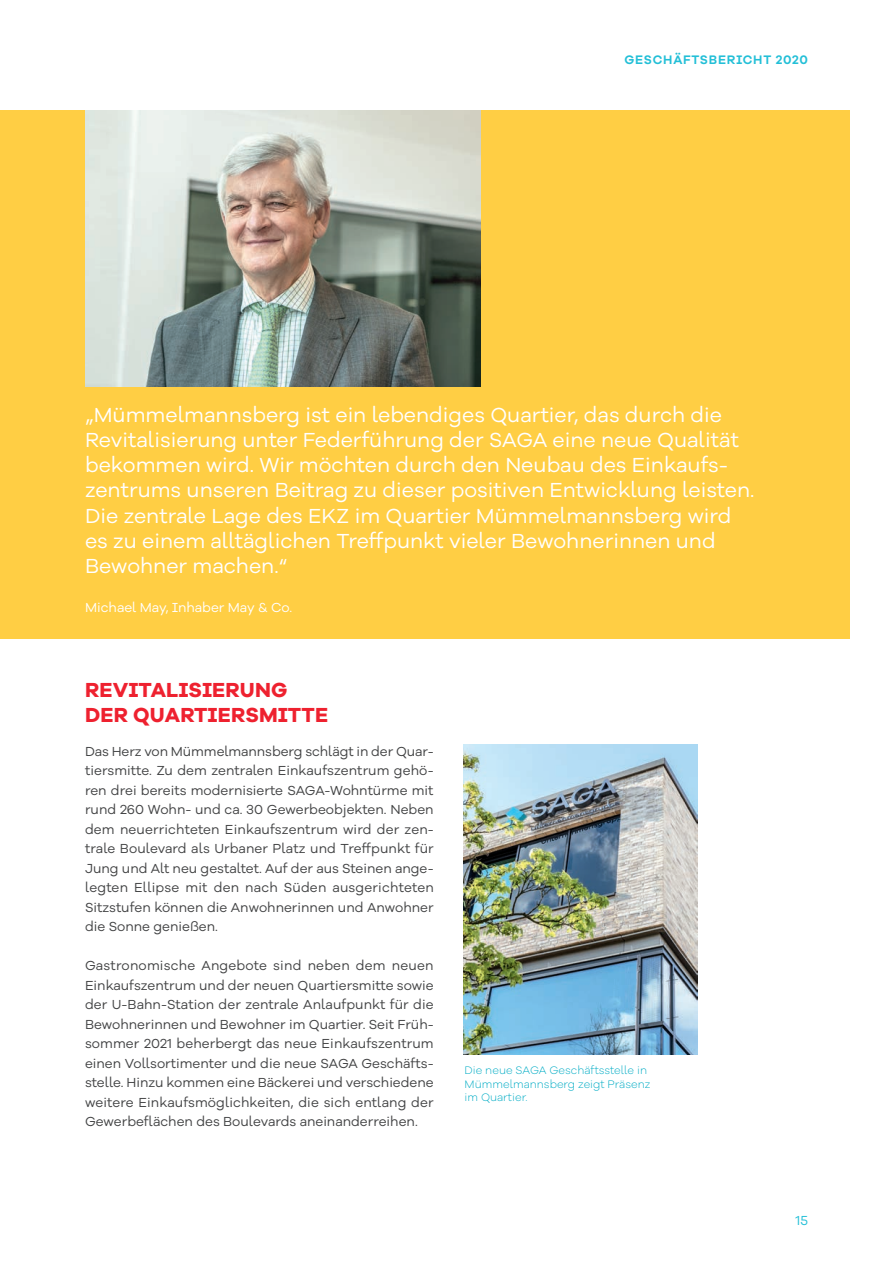
<style>
.page{position:relative;width:893px;height:1263px;background:#fff}
.page>*{position:absolute;margin:0;border:0;box-sizing:border-box;transform-origin:0 0}
.t1{font:21px/25.2px "Galano Grotesque Alt";color:#fff}
.t2{font:700 21px/25.2px "Galano Grotesque Alt";letter-spacing:.01em;color:#ee212f}
.t3{font:13.5px/19.5px "Galano Grotesque Alt";color:#414243;text-align:justify}
.t4{font:13.5px "Galano Grotesque Alt";color:#fff}
.t5{font:13.5px "Galano Grotesque Alt";color:#23bfd7}
.t6{font:600 12.75px "Galano Grotesque Alt";letter-spacing:.06em;color:#23bfd7}
.t7{font:300 11.25px/13.5px "Galano Grotesque Alt";color:#00acc5}
</style>
<div class="page">
<div style="left:0;top:111px;width:850px;height:528px;background:#ffce44"></div>
<img style="left:85px;top:111px;width:395px;height:276px">
<img style="left:463px;top:744px;width:234px;height:310px">
<p class="t6" style="left:624px;top:51px;width:185px">GESCHÄFTSBERICHT 2020</p>
<p class="t1" style="left:85px;top:401px;width:671px">„Mümmelmannsberg ist ein lebendiges Quartier, das durch die Revitalisierung unter Federführung der SAGA eine neue Qualität bekommen wird. Wir möchten durch den Neubau des Einkaufs&shy;zentrums unseren Beitrag zu dieser positiven Entwicklung leisten.<br>Die zentrale Lage des EKZ im Quartier Mümmelmannsberg wird es zu einem alltäglichen Treffpunkt vieler Bewohnerinnen und Bewohner machen.“</p>
<p class="t4" style="left:85px;top:599px;width:209px">Michael May, Inhaber May &amp; Co.</p>
<h1 class="t2" style="left:85px;top:677px;width:245px">REVITALISIERUNG<br>DER QUARTIERSMITTE</h1>
<p class="t3" style="left:85px;top:741px;width:350px">Das Herz von Mümmelmannsberg schlägt in der Quar&shy;tiersmitte. Zu dem zentralen Einkaufszentrum gehö&shy;ren drei bereits modernisierte SAGA-Wohntürme mit rund 260 Wohn- und ca. 30 Gewerbeobjekten. Neben dem neuerrichteten Einkaufszentrum wird der zen&shy;trale Boulevard als Urbaner Platz und Treffpunkt für Jung und Alt neu gestaltet. Auf der aus Steinen ange&shy;legten Ellipse mit den nach Süden ausgerichteten Sitzstufen können die Anwohnerinnen und Anwohner die Sonne genießen.</p>
<p class="t3" style="left:85px;top:955px;width:350px">Gastronomische Angebote sind neben dem neuen Einkaufszentrum und der neuen Quartiersmitte sowie der U-Bahn-Station der zentrale Anlaufpunkt für die Bewohnerinnen und Bewohner im Quartier. Seit Früh&shy;sommer 2021 beherbergt das neue Einkaufszentrum einen Vollsortimenter und die neue SAGA Geschäfts&shy;stelle. Hinzu kommen eine Bäckerei und verschiedene weitere Einkaufsmöglichkeiten, die sich entlang der Gewerbe flächen des Boulevards aneinanderreihen.</p>
<p class="t7" style="left:465px;top:1063px;width:187px">Die neue SAGA Geschäftsstelle in<br>Mümmelmannsberg zeigt Präsenz im Quartier.</p>
<p class="t5" style="left:795px;top:1212px;width:14px">15</p>
</div>
